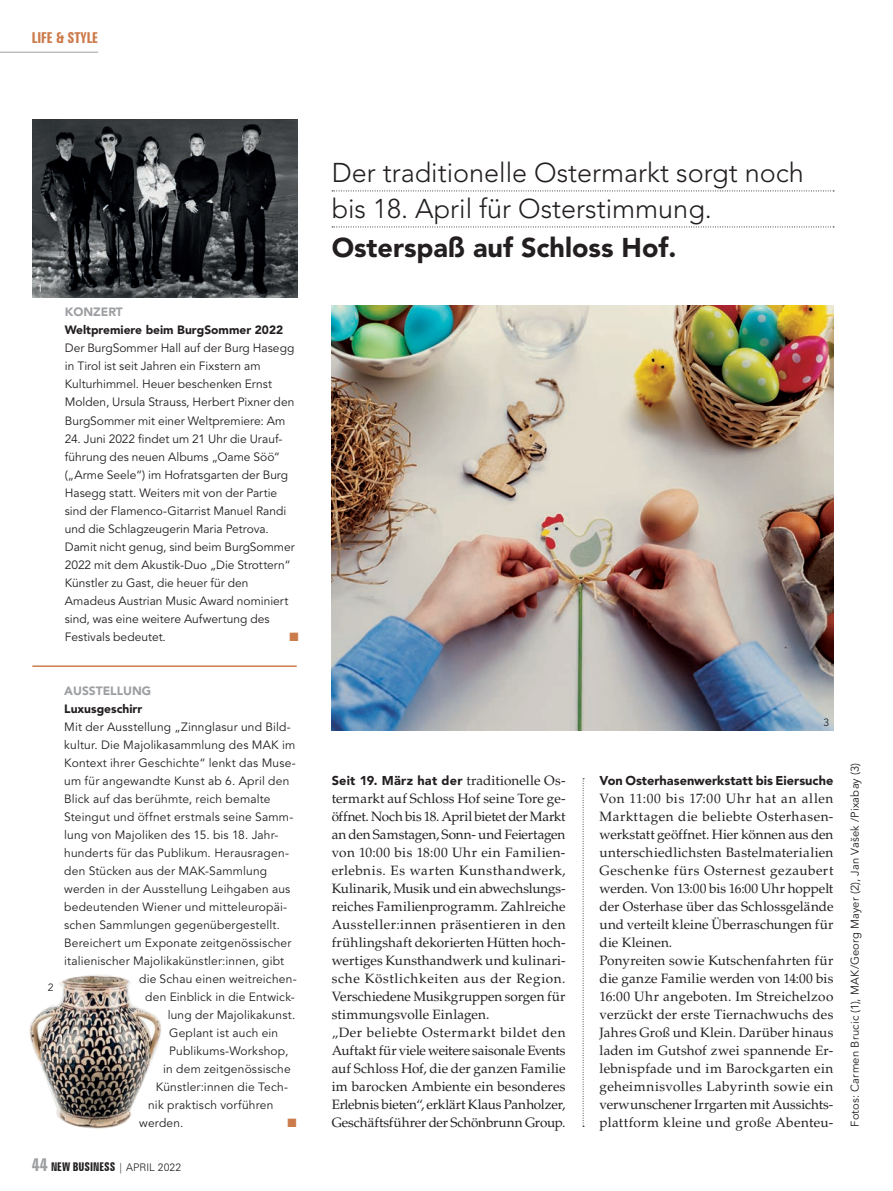
<style>
.page{position:relative;width:893px;height:1191px;background:#fff}
.page>*{position:absolute;margin:0;border:0;box-sizing:border-box;transform-origin:0 0}
.t1{font:300 27px/36px "Avenir LT Std";color:#231f20}
.t2{font:900 27px "Avenir LT Std";color:#231f20}
.t3{font:700 extra-condensed 15px "Zurich BT";color:#cc7b4b}
.t4{font:13.5px/18px "Palatino LT Std";letter-spacing:.01em;color:#231f20}
.t5{font:900 12.75px "Avenir LT Std";color:#231f20}
.t6{font:900 12.75px "Avenir LT Std";letter-spacing:.02em;color:#231f20}
.t7{font:12px/18px "Avenir LT Std";letter-spacing:.01em;color:#231f20}
.t8{font:900 12px "Avenir LT Std";color:#231f20}
.t9{font:700 extra-condensed 12px "Zurich BT";color:#231f20}
.t10{font:900 12px "Avenir LT Std";color:#9d9fa2}
.t11{font:12px "Zapf Dingbats Std";color:#cc7b4b}
.t12{font:11.25px "Avenir LT Std";letter-spacing:.015em;color:#231f20}
.t13{font:10.5px "Avenir LT Std";color:#231f20}
.t14{font:10.5px "Avenir LT Std";color:#fff}
.s1{font-size:18px;color:#9d9fa2}
.s2{font-weight:300;font-stretch:normal;font-size:10.5px}
.s3{font-family:"Palatino LT Std";font-weight:400;font-size:13.5px}
</style>
<div class="page">
<hr style="left:0;top:52px;width:98px;height:1px;background:#9d9fa2">
<img style="left:332px;top:306px;width:501px;height:424px">
<svg style="left:583px;top:778px;width:1px;height:349px"></svg>
<svg style="left:332px;top:190px;width:502px;height:1px"></svg>
<svg style="left:332px;top:226px;width:502px;height:1px"></svg>
<hr style="left:32px;top:665px;width:265px;height:2px;background:#cc7b4b">
<img style="left:29px;top:974px;width:132px;height:155px">
<img style="left:33px;top:119px;width:265px;height:178px">
<p class="t3" style="left:32px;top:29px;width:68px">LIFE &amp; STYLE</p>
<p class="t14" style="left:37px;top:282px;width:7px">1</p>
<p class="t10" style="left:65px;top:305px;width:59px">KONZERT</p>
<p class="t8" style="left:65px;top:323px;width:220px">Weltpremiere beim BurgSommer 2022</p>
<p class="t7" style="left:65px;top:340px;width:231px">Der BurgSommer Hall auf der Burg Hasegg in Tirol ist seit Jahren ein Fixstern am Kulturhimmel. Heuer beschenken Ernst Molden, Ursula Strauss, Herbert Pixner den BurgSommer mit einer Weltpremiere: Am</p>
<p class="t7" style="left:65px;top:430px;width:231px">24. Juni 2022 findet um 21 Uhr die Urauf&shy;führung des neuen Albums „Oame Söö“ („Arme Seele“) im Hofratsgarten der Burg Hasegg statt. Weiters mit von der Partie sind der Flamenco-Gitarrist Manuel Randi und die Schlagzeugerin Maria Petrova.<br>Damit nicht genug, sind beim BurgSommer 2022 mit dem Akustik-Duo „Die Strottern“ Künstler zu Gast, die heuer für den Amadeus Austrian Music Award nominiert sind, was eine weitere Aufwertung des Festivals bedeutet.</p>
<p class="t11" style="left:290px;top:631px;width:11px">■</p>
<p class="t13" style="left:48px;top:981px;width:7px">2</p>
<p class="t10" style="left:64px;top:683px;width:88px">AUSSTELLUNG</p>
<p class="t8" style="left:64px;top:701px;width:80px">Luxusgeschirr</p>
<p class="t7" style="left:64px;top:718px;width:228px">Mit der Ausstellung „Zinnglasur und Bild-</p>
<p class="t7" style="left:64px;top:736px;width:233px">kultur. Die Majolikasammlung des MAK im</p>
<p class="t7" style="left:64px;top:754px;width:233px">Kontext ihrer Geschichte“ lenkt das Muse-</p>
<p class="t7" style="left:64px;top:772px;width:227px">um für angewandte Kunst ab 6. April den</p>
<p class="t7" style="left:64px;top:790px;width:208px">Blick auf das berühmte, reich bemalte</p>
<p class="t7" style="left:64px;top:808px;width:231px">Steingut und öffnet erstmals seine Samm-</p>
<p class="t7" style="left:64px;top:826px;width:216px">lung von Majoliken des 15. bis 18. Jahr-</p>
<p class="t7" style="left:64px;top:844px;width:226px">hunderts für das Publikum. Herausragen-</p>
<p class="t7" style="left:64px;top:862px;width:204px">den Stücken aus der MAK-Sammlung</p>
<p class="t7" style="left:64px;top:880px;width:228px">werden in der Ausstellung Leihgaben aus</p>
<p class="t7" style="left:64px;top:898px;width:225px">bedeutenden Wiener und mitteleuropäi-</p>
<p class="t7" style="left:64px;top:916px;width:217px">schen Sammlungen gegenübergestellt.</p>
<p class="t7" style="left:64px;top:934px;width:229px">Bereichert um Exponate zeitgenössischer</p>
<p class="t7" style="left:64px;top:952px;width:222px">italienischer Majolikakünstler:innen, gibt</p>
<p class="t7" style="left:139px;top:970px;width:159px">die Schau einen weitreichen-</p>
<p class="t7" style="left:145px;top:988px;width:151px">den Einblick in die Entwick-</p>
<p class="t7" style="left:168px;top:1006px;width:129px">lung der Majolikakunst.</p>
<p class="t7" style="left:169px;top:1024px;width:111px">Geplant ist auch ein</p>
<p class="t7" style="left:169px;top:1042px;width:121px">Publikums-Workshop,</p>
<p class="t7" style="left:163px;top:1060px;width:129px">in dem zeitgenössische</p>
<p class="t7" style="left:156px;top:1078px;width:134px">Künstler:innen die Tech-</p>
<p class="t7" style="left:148px;top:1096px;width:127px">nik praktisch vorführen</p>
<p class="t7" style="left:139px;top:1114px;width:46px">werden.</p>
<p class="t11" style="left:288px;top:1117px;width:11px">■</p>
<p class="t9" style="left:32px;top:1159px;width:151px"><span class="s1">44</span> NEW BUSINESS <span class="s2">| APRIL 2022</span></p>
<h1 class="t1" style="left:332px;top:155px;width:474px">Der traditionelle Ostermarkt sorgt noch bis 18. April für Osterstimmung.</h1>
<h1 class="t2" style="left:332px;top:231px;width:346px">Osterspaß auf Schloss Hof.</h1>
<p class="t6" style="left:332px;top:772px;width:235px">Seit 19. März hat der <span class="s3">traditionelle Os-</span></p>
<p class="t4" style="left:332px;top:789px;width:235px">termarkt auf Schloss Hof seine Tore ge&shy;öffnet. Noch bis 18. April bietet der Markt an den Samstagen, Sonn- und Feiertagen von 10:00 bis 18:00 Uhr ein Familien&shy;erlebnis. Es warten Kunsthandwerk, Kulinarik, Musik und ein abwechslungs&shy;reiches Familienprogramm. Zahlreiche Aussteller:innen präsentieren in den frühlingshaft dekorierten Hütten hoch&shy;wertiges Kunsthandwerk und kulinari&shy;sche Köstlichkeiten aus der Region.<br>Verschiedene Musikgruppen sorgen für stimmungsvolle Einlagen.<br>„Der beliebte Ostermarkt bildet den Auftakt für viele weitere saisonale Events auf Schloss Hof, die der ganzen Familie im barocken Ambiente ein besonderes Erlebnis bieten“, erklärt Klaus Panholzer, Geschäftsführer der Schönbrunn Group.</p>
<p class="t13" style="left:823px;top:716px;width:7px">3</p>
<p class="t5" style="left:600px;top:772px;width:235px">Von Osterhasenwerkstatt bis Eiersuche</p>
<p class="t4" style="left:600px;top:789px;width:235px">Von 11:00 bis 17:00 Uhr hat an allen Markttagen die beliebte Osterhasen&shy;werkstatt geöffnet. Hier können aus den unterschiedlichsten Bastelmaterialien Geschenke fürs Osternest gezaubert werden. Von 13:00 bis 16:00 Uhr hoppelt der Osterhase über das Schlossgelände und verteilt kleine Überraschungen für die Kleinen.<br>Ponyreiten sowie Kutschenfahrten für die ganze Familie werden von 14:00 bis 16:00 Uhr angeboten. Im Streichelzoo verzückt der erste Tiernachwuchs des Jahres Groß und Klein. Darüber hinaus laden im Gutshof zwei spannende Er&shy;lebnispfade und im Barockgarten ein geheimnisvolles Labyrinth sowie ein verwunschener Irrgarten mit Aussichts&shy;plattform kleine und große Abenteu-</p>
<p class="t12" style="left:849px;top:1126px;width:365px;rotate:-90deg">Fotos: Carmen Brucic (1), MAK/Georg Mayer (2), Jan Vašek /Pixabay (3)</p>
</div>
